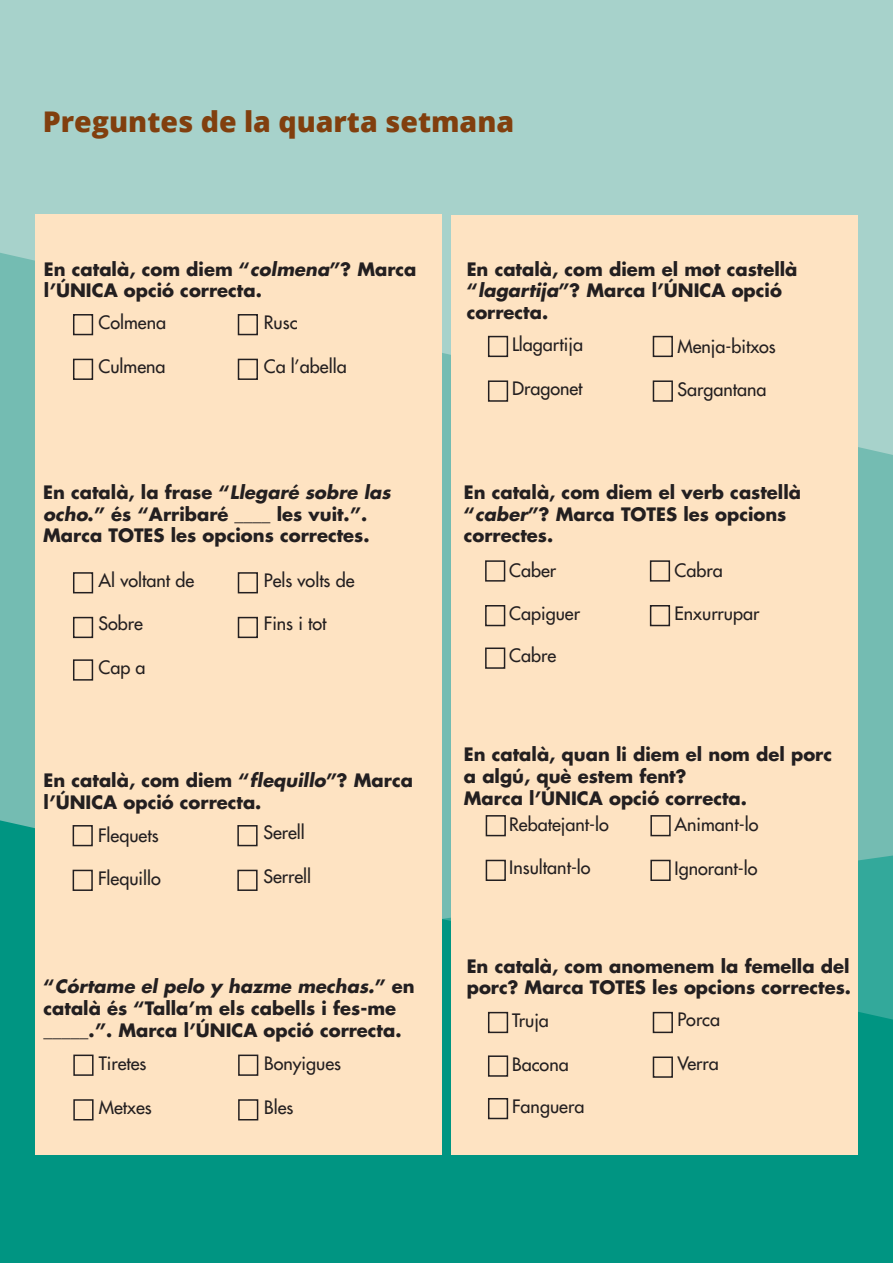
<style>
.page{position:relative;width:893px;height:1263px;background:#fff}
.page>*{position:absolute;margin:0;border:0;box-sizing:border-box;transform-origin:0 0}
.t1{font:800 28.5px "Open Sans";color:#813f0e}
.t2{font:700 18px/21.6px "Futura LT";color:#231f20}
.t3{font:18px "Futura LT";color:#231f20}
.s1{font-style:italic}
</style>
<div class="page">
<div style="left:0;top:0;width:893px;height:1068px;background:#a7d2cb"></div>
<svg style="left:0;top:253px;width:893px;height:567px;fill:#74bcb2"></svg>
<div style="left:0;top:820px;width:893px;height:443px;background:#009582"></div>
<div style="left:35px;top:215px;width:406px;height:940px;background:#fee3c2"></div>
<div style="left:452px;top:215px;width:406px;height:940px;background:#fee3c2"></div>
<div style="left:73px;top:314px;width:20px;height:21px;border:2px solid #231f20"></div>
<div style="left:73px;top:359px;width:20px;height:21px;border:2px solid #231f20"></div>
<div style="left:238px;top:314px;width:20px;height:21px;border:2px solid #231f20"></div>
<div style="left:238px;top:359px;width:20px;height:21px;border:2px solid #231f20"></div>
<div style="left:488px;top:336px;width:20px;height:21px;border:2px solid #231f20"></div>
<div style="left:488px;top:380px;width:20px;height:22px;border:2px solid #231f20"></div>
<div style="left:653px;top:336px;width:20px;height:21px;border:2px solid #231f20"></div>
<div style="left:653px;top:380px;width:20px;height:22px;border:2px solid #231f20"></div>
<div style="left:73px;top:825px;width:20px;height:21px;border:2px solid #231f20"></div>
<div style="left:73px;top:870px;width:20px;height:21px;border:2px solid #231f20"></div>
<div style="left:237px;top:825px;width:21px;height:21px;border:2px solid #231f20"></div>
<div style="left:237px;top:870px;width:21px;height:21px;border:2px solid #231f20"></div>
<div style="left:73px;top:1054px;width:21px;height:22px;border:2px solid #231f20"></div>
<div style="left:73px;top:1099px;width:21px;height:21px;border:2px solid #231f20"></div>
<div style="left:238px;top:1054px;width:20px;height:22px;border:2px solid #231f20"></div>
<div style="left:238px;top:1099px;width:20px;height:21px;border:2px solid #231f20"></div>
<div style="left:486px;top:815px;width:20px;height:21px;border:2px solid #231f20"></div>
<div style="left:486px;top:860px;width:20px;height:21px;border:2px solid #231f20"></div>
<div style="left:650px;top:815px;width:21px;height:21px;border:2px solid #231f20"></div>
<div style="left:650px;top:860px;width:21px;height:21px;border:2px solid #231f20"></div>
<div style="left:73px;top:572px;width:20px;height:21px;border:2px solid #231f20"></div>
<div style="left:73px;top:617px;width:20px;height:21px;border:2px solid #231f20"></div>
<div style="left:238px;top:572px;width:20px;height:21px;border:2px solid #231f20"></div>
<div style="left:238px;top:617px;width:20px;height:21px;border:2px solid #231f20"></div>
<div style="left:73px;top:659px;width:20px;height:22px;border:2px solid #231f20"></div>
<div style="left:485px;top:560px;width:20px;height:22px;border:2px solid #231f20"></div>
<div style="left:485px;top:605px;width:20px;height:21px;border:2px solid #231f20"></div>
<div style="left:650px;top:560px;width:20px;height:22px;border:2px solid #231f20"></div>
<div style="left:650px;top:605px;width:20px;height:21px;border:2px solid #231f20"></div>
<div style="left:485px;top:647px;width:20px;height:22px;border:2px solid #231f20"></div>
<div style="left:488px;top:1012px;width:20px;height:21px;border:2px solid #231f20"></div>
<div style="left:488px;top:1055px;width:20px;height:22px;border:2px solid #231f20"></div>
<div style="left:653px;top:1012px;width:20px;height:21px;border:2px solid #231f20"></div>
<div style="left:653px;top:1056px;width:20px;height:22px;border:2px solid #231f20"></div>
<div style="left:488px;top:1098px;width:20px;height:21px;border:2px solid #231f20"></div>
<p class="t1" style="left:43px;top:100px;width:473px">Preguntes de la quarta setmana</p>
<p class="t2" style="left:44px;top:258px;width:374px">En català, com diem “<span class="s1">colmena</span>”? Marca l’ÚNICA opció correcta.</p>
<p class="t3" style="left:98px;top:311px;width:69px">Colmena</p>
<p class="t3" style="left:264px;top:311px;width:35px">Rusc</p>
<p class="t3" style="left:264px;top:355px;width:84px">Ca l’abella</p>
<p class="t3" style="left:98px;top:355px;width:69px">Culmena</p>
<p class="t2" style="left:43px;top:481px;width:349px">En català, la frase “<span class="s1">Llegaré sobre las ocho</span>.” és “Arribaré ____ les vuit.”.</p>
<p class="t2" style="left:43px;top:524px;width:328px">Marca TOTES les opcions correctes.</p>
<p class="t3" style="left:98px;top:568px;width:97px">Al voltant de</p>
<p class="t3" style="left:98px;top:612px;width:46px">Sobre</p>
<p class="t3" style="left:98px;top:655px;width:49px">Cap a</p>
<p class="t3" style="left:264px;top:568px;width:92px">Pels volts de</p>
<p class="t3" style="left:264px;top:612px;width:64px">Fins i tot</p>
<p class="t2" style="left:44px;top:769px;width:371px">En català, com diem “<span class="s1">flequillo</span>”? Marca l’ÚNICA opció correcta.</p>
<p class="t3" style="left:98px;top:823px;width:62px">Flequets</p>
<p class="t3" style="left:98px;top:867px;width:64px">Flequillo</p>
<p class="t3" style="left:263px;top:821px;width:43px">Serell</p>
<p class="t3" style="left:263px;top:865px;width:49px">Serrell</p>
<p class="t2" style="left:44px;top:975px;width:373px">“<span class="s1">Córtame el pelo y hazme mechas.</span>” en català és “Talla’m els cabells i fes-me _____.”. Marca l’ÚNICA opció correcta.</p>
<p class="t3" style="left:99px;top:1052px;width:49px">Tiretes</p>
<p class="t3" style="left:99px;top:1095px;width:54px">Metxes</p>
<p class="t3" style="left:264px;top:1052px;width:78px">Bonyigues</p>
<p class="t3" style="left:264px;top:1095px;width:31px">Bles</p>
<p class="t2" style="left:467px;top:258px;width:332px">En català, com diem el mot castellà</p>
<p class="t2" style="left:467px;top:280px;width:317px">“<span class="s1">lagartija</span>”? Marca l’ÚNICA opció</p>
<p class="t2" style="left:467px;top:301px;width:83px">correcta.</p>
<p class="t3" style="left:512px;top:333px;width:73px">Llagartija</p>
<p class="t3" style="left:512px;top:376px;width:72px">Dragonet</p>
<p class="t3" style="left:677px;top:334px;width:100px">Menja-bitxos</p>
<p class="t3" style="left:677px;top:378px;width:91px">Sargantana</p>
<p class="t2" style="left:464px;top:481px;width:339px">En català, com diem el verb castellà</p>
<p class="t2" style="left:464px;top:503px;width:324px">“<span class="s1">caber</span>”? Marca TOTES les opcions</p>
<p class="t2" style="left:464px;top:524px;width:91px">correctes.</p>
<p class="t3" style="left:509px;top:558px;width:49px">Caber</p>
<p class="t3" style="left:509px;top:602px;width:72px">Capiguer</p>
<p class="t3" style="left:509px;top:643px;width:49px">Cabre</p>
<p class="t3" style="left:674px;top:558px;width:50px">Cabra</p>
<p class="t3" style="left:674px;top:602px;width:86px">Enxurrupar</p>
<p class="t2" style="left:464px;top:743px;width:370px">En català, quan li diem el nom del porc a algú, què estem fent?</p>
<p class="t2" style="left:464px;top:787px;width:285px">Marca l’ÚNICA opció correcta.</p>
<p class="t3" style="left:509px;top:812px;width:101px">Rebatejant-lo</p>
<p class="t3" style="left:509px;top:856px;width:83px">Insultant-lo</p>
<p class="t3" style="left:674px;top:812px;width:85px">Animant-lo</p>
<p class="t3" style="left:674px;top:856px;width:85px">Ignorant-lo</p>
<p class="t2" style="left:467px;top:955px;width:386px">En català, com anomenem la femella del porc? Marca TOTES les opcions correctes.</p>
<p class="t3" style="left:512px;top:1009px;width:38px">Truja</p>
<p class="t3" style="left:512px;top:1052px;width:58px">Bacona</p>
<p class="t3" style="left:512px;top:1095px;width:74px">Fanguera</p>
<p class="t3" style="left:677px;top:1008px;width:44px">Porca</p>
<p class="t3" style="left:677px;top:1051px;width:43px">Verra</p>
</div>
